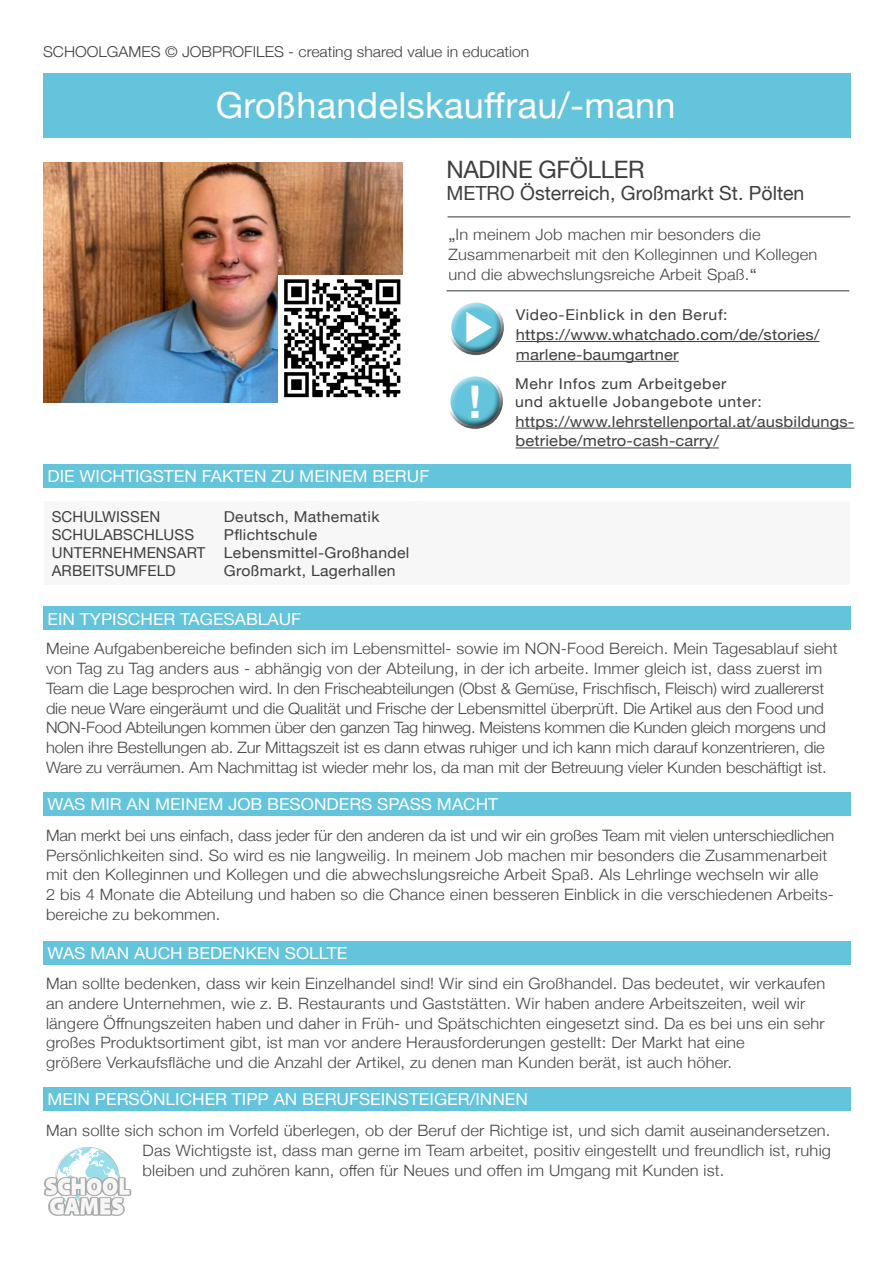
<style>
.page{position:relative;width:893px;height:1263px;background:#fff}
.page>*{position:absolute;margin:0;border:0;box-sizing:border-box;transform-origin:0 0}
.t1{font:700 45px "Helvetica Neue";color:#fff}
.t2{font:36px "Helvetica Neue";letter-spacing:.01em;color:#fff}
.t3{font:24px "Helvetica Neue";letter-spacing:-.015em;color:#3e3e3f}
.t4{font:19.5px "Helvetica Neue";color:#3e3e3f}
.t5{font:16.5px "Helvetica Neue";color:#fff;scale:1.05 1}
.t6{font:300 15.6px/19.8px "Helvetica Neue";letter-spacing:.01em;color:#464748;scale:1.05 1}
.t7{font:300 15.6px/19.8px "Helvetica Neue";letter-spacing:-.01em;color:#464748;scale:1.05 1}
.t8{font:15.15px/19.8px "Helvetica Neue";letter-spacing:.01em;color:#3e3e3f;scale:1.09 1}
.t9{font:15px "Helvetica Neue";letter-spacing:.04em;color:#3e3e3f;scale:1.05 1}
.t10{font:15px "Helvetica Neue";letter-spacing:.02em;color:#3e3e3f;scale:1.05 1}
.t11{font:300 15px "Helvetica Neue";color:#3e3e3f;scale:1.05 1}
.t12{font:15px "Helvetica Neue";letter-spacing:.02em;color:#3e3e3f}
.s1{font-weight:400}
</style>
<div class="page">
<div style="left:44px;top:501px;width:806px;height:83px;background:#f7f7f7"></div>
<div style="left:43px;top:73px;width:807px;height:64px;background:#63c4db"></div>
<div style="left:43px;top:465px;width:807px;height:23px;background:#63c4db"></div>
<div style="left:43px;top:606px;width:807px;height:24px;background:#63c4db"></div>
<div style="left:43px;top:792px;width:807px;height:24px;background:#63c4db"></div>
<div style="left:43px;top:941px;width:807px;height:23px;background:#63c4db"></div>
<div style="left:43px;top:1087px;width:807px;height:24px;background:#63c4db"></div>
<img style="left:43px;top:162px;width:359px;height:241px">
<hr style="left:448px;top:216px;width:402px;height:1px;background:#4b4c4d">
<hr style="left:446px;top:290px;width:403px;height:1px;background:#4b4c4d">
<div style="left:446px;top:372px;width:57px;height:41px;background:#fff;opacity:.75"></div>
<div style="left:446px;top:381px;width:57px;height:49px;background:#231f20;opacity:.75"></div>
<img style="left:44px;top:1147px;width:88px;height:69px">
<hr style="left:515px;top:428px;width:339px;height:1px;background:#3e3e3f">
<hr style="left:515px;top:447px;width:204px;height:1px;background:#3e3e3f">
<hr style="left:516px;top:341px;width:303px;height:1px;background:#3e3e3f">
<hr style="left:516px;top:361px;width:163px;height:1px;background:#3e3e3f">
<img style="left:279px;top:275px;width:123px;height:128px">
<div style="left:447px;top:299px;width:57px;height:41px;background:#fff;opacity:.75"></div>
<div style="left:447px;top:307px;width:57px;height:50px;background:#231f20;opacity:.75"></div>
<svg style="left:466px;top:312px;width:26px;height:31px"></svg>
<p class="t11" style="left:43px;top:39px;width:465px">SCHOOLGAMES © JOBPROFILES - creating shared value in education</p>
<p class="t2" style="left:216px;top:79px;width:461px">Großhandelskauffrau/-mann</p>
<p class="t3" style="left:446px;top:152px;width:200px">NADINE GFÖLLER</p>
<p class="t4" style="left:446px;top:179px;width:359px">METRO Österreich, Großmarkt St. Pölten</p>
<p class="t6" style="left:449px;top:224px;width:353px"><span class="s1">„</span>In meinem Job machen mir besonders die<br>Zusammenarbeit mit den Kolleginnen und Kollegen und die abwechslungsreiche Arbeit Spaß.<span class="s1">“</span></p>
<p class="t9" style="left:516px;top:304px;width:203px">Video-Einblick in den Beruf:</p>
<p class="t5" style="left:47px;top:465px;width:365px">DIE WICHTIGSTEN FAKTEN ZU MEINEM BERUF</p>
<p class="t12" style="left:52px;top:506px;width:110px">SCHULWISSEN</p>
<p class="t12" style="left:52px;top:524px;width:144px">SCHULABSCHLUSS</p>
<p class="t12" style="left:52px;top:542px;width:155px">UNTERNEHMENSART</p>
<p class="t12" style="left:52px;top:560px;width:126px">ARBEITSUMFELD</p>
<p class="t10" style="left:224px;top:506px;width:150px">Deutsch, Mathematik</p>
<p class="t10" style="left:224px;top:524px;width:90px">Pflichtschule</p>
<p class="t10" style="left:224px;top:542px;width:178px">Lebensmittel-Großhandel</p>
<p class="t10" style="left:224px;top:560px;width:165px">Großmarkt, Lagerhallen</p>
<p class="t5" style="left:47px;top:607px;width:243px">EIN TYPISCHER TAGESABLAUF</p>
<p class="t1" style="left:469px;top:367px;width:14px">!</p>
<p class="t8" style="left:516px;top:326px;width:280px">https://www.whatchado.com/de/stories/ marlene-baumgartner</p>
<p class="t9" style="left:515px;top:372px;width:203px">Mehr Infos zum Arbeitgeber</p>
<p class="t9" style="left:515px;top:391px;width:237px">und aktuelle Jobangebote unter:</p>
<p class="t8" style="left:515px;top:412px;width:312px">https://www.lehrstellenportal.at/ausbildungs&shy;betriebe/metro-cash-carry/</p>
<p class="t7" style="left:46px;top:638px;width:755px">Meine Aufgabenbereiche befinden sich im Lebensmittel- sowie im NON-Food Bereich. Mein Tagesablauf sieht von Tag zu Tag anders aus - abhängig von der Abteilung, in der ich arbeite. Immer gleich ist, dass zuerst im Team die Lage besprochen wird. In den Frischeabteilungen (Obst &amp; Gemüse, Frischfisch, Fleisch) wird zuallererst die neue Ware eingeräumt und die Qualität und Frische der Lebensmittel überprüft. Die Artikel aus den Food und NON-Food Abteilungen kommen über den ganzen Tag hinweg. Meistens kommen die Kunden gleich morgens und holen ihre Bestellungen ab. Zur Mittagszeit ist es dann etwas ruhiger und ich kann mich darauf konzentrieren, die Ware zu verräumen. Am Nachmittag ist wieder mehr los, da man mit der Betreuung vieler Kunden beschäftigt ist.</p>
<p class="t5" style="left:47px;top:792px;width:431px">WAS MIR AN MEINEM JOB BESONDERS SPASS MACHT</p>
<p class="t6" style="left:46px;top:824px;width:752px">Man merkt bei uns einfach, dass jeder für den anderen da ist und wir ein großes Team mit vielen unterschiedlichen Persönlichkeiten sind. So wird es nie langweilig. In meinem Job machen mir besonders die Zusammenarbeit mit den Kolleginnen und Kollegen und die abwechslungsreiche Arbeit Spaß. Als Lehrlinge wechseln wir alle<br>2 bis 4 Monate die Abteilung und haben so die Chance einen besseren Einblick in die verschiedenen Arbeits&shy;bereiche zu bekommen.</p>
<p class="t5" style="left:47px;top:941px;width:287px">WAS MAN AUCH BEDENKEN SOLLTE</p>
<p class="t6" style="left:46px;top:972px;width:744px">Man sollte bedenken, dass wir kein Einzelhandel sind! Wir sind ein Großhandel. Das bedeutet, wir verkaufen an andere Unternehmen, wie z. B. Restaurants und Gaststätten. Wir haben andere Arbeitszeiten, weil wir längere Öffnungszeiten haben und daher in Früh- und Spätschichten eingesetzt sind. Da es bei uns ein sehr großes Produktsortiment gibt, ist man vor andere Herausforderungen gestellt: Der Markt hat eine<br>größere Verkaufsfläche und die Anzahl der Artikel, zu denen man Kunden berät, ist auch höher.</p>
<p class="t5" style="left:47px;top:1088px;width:459px">MEIN PERSÖNLICHER TIPP AN BERUFSEINSTEIGER/INNEN</p>
<p class="t6" style="left:143px;top:1120px;width:657px;text-align:justify;text-indent:-97px">Man sollte sich schon im Vorfeld überlegen, ob der Beruf der Richtige ist, und sich damit auseinandersetzen.<br>Das Wichtigste ist, dass man gerne im Team arbeitet, positiv eingestellt und freundlich ist, ruhig bleiben und zuhören kann, offen für Neues und offen im Umgang mit Kunden ist.</p>
</div>
